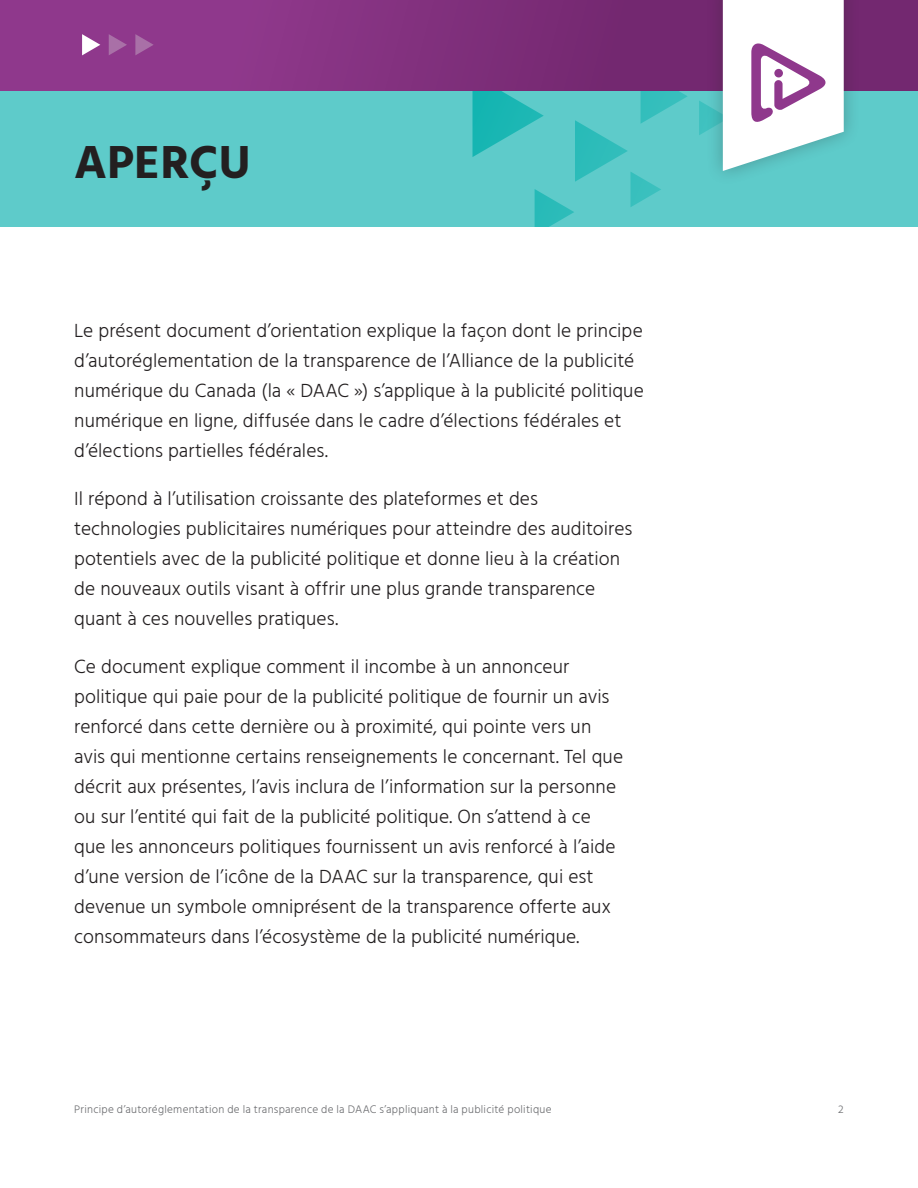
<style>
.page{position:relative;width:918px;height:1188px;background:#fff}
.page>*{position:absolute;margin:0;border:0;box-sizing:border-box;transform-origin:0 0}
.H1_-_black{font:700 47.55px "Hind Madurai";letter-spacing:.005em;color:#231f20}
.P_-_Intro{font:300 19.5px/30px "Hind Madurai";color:#231f20}
.t1{font:300 11.25px "Hind Madurai";letter-spacing:.025em;color:#6c6d70}
</style>
<div class="page">
<div style="left:0;top:82px;width:918px;height:145px;background:#5ecbca"></div>
<svg style="left:472px;top:90px;width:216px;height:137px"></svg>
<svg style="left:0;top:0;width:918px;height:90px;background:#82317f"></svg>
<div style="left:706px;top:0;width:155px;height:187px;background:#231f20;opacity:.3"></div>
<svg style="left:699px;top:0;width:145px;height:171px"></svg>
<div style="left:774px;top:69px;width:9px;height:8px;background:#8f388c;border-radius:50%"></div>
<svg style="left:82px;top:34px;width:18px;height:21px"></svg>
<svg style="left:109px;top:34px;width:18px;height:21px"></svg>
<svg style="left:135px;top:34px;width:19px;height:21px"></svg>
<p class="H1_-_black" style="left:74px;top:131px;width:178px">APERÇU</p>
<p class="P_-_Intro" style="left:74px;top:316px;width:571px">Le présent document d’orientation explique la façon dont le principe d’autoréglementation de la transparence de l’Alliance de la publicité numérique du Canada (la « DAAC ») s’applique à la publicité politique numérique en ligne, diffusée dans le cadre d’élections fédérales et d’élections partielles fédérales.</p>
<p class="P_-_Intro" style="left:74px;top:484px;width:560px">Il répond à l’utilisation croissante des plateformes et des technologies publicitaires numériques pour atteindre des auditoires potentiels avec de la publicité politique et donne lieu à la création de nouveaux outils visant à offrir une plus grande transparence quant à ces nouvelles pratiques.</p>
<p class="P_-_Intro" style="left:74px;top:652px;width:550px">Ce document explique comment il incombe à un annonceur politique qui paie pour de la publicité politique de fournir un avis renforcé dans cette dernière ou à proximité, qui pointe vers un avis qui mentionne certains renseignements le concernant. Tel que décrit aux présentes, l’avis inclura de l’information sur la personne ou sur l’entité qui fait de la publicité politique. On s’attend à ce que les annonceurs politiques fournissent un avis renforcé à l’aide d’une version de l’icône de la DAAC sur la transparence, qui est devenue un symbole omniprésent de la transparence offerte aux consommateurs dans l’écosystème de la publicité numérique.</p>
<p class="t1" style="left:74px;top:1103px;width:479px">Principe d’autoréglementation de la transparence de la DAAC s’appliquant à la publicité politique</p>
<p class="t1" style="left:838px;top:1103px;width:7px">2</p>
</div>
